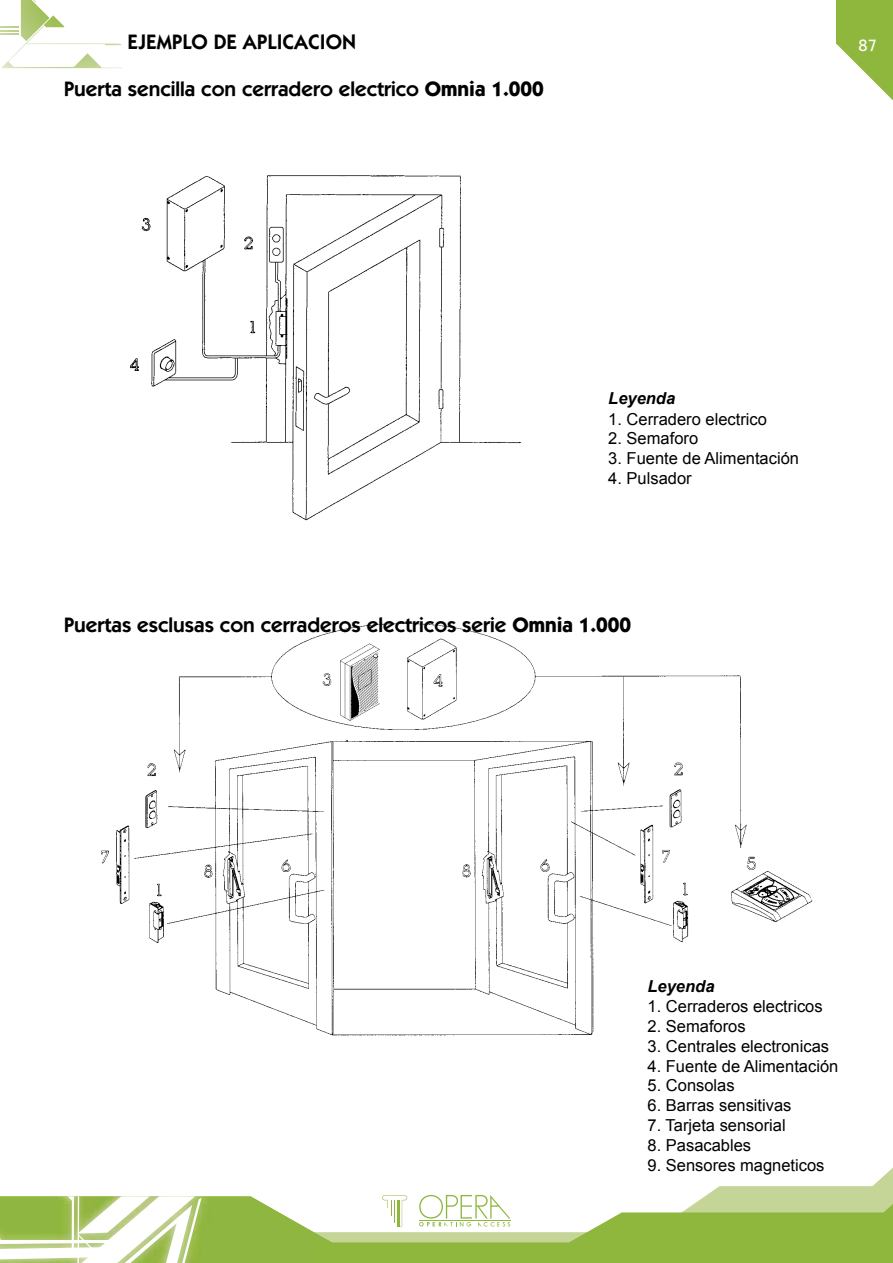
<style>
.page{position:relative;width:893px;height:1263px;background:#fff}
.page>*{position:absolute;margin:0;border:0;box-sizing:border-box;transform-origin:0 0}
.t1{font:600 21px "Itc Kabel";color:#000}
.t2{font:16.5px "Arial";color:#000}
.t3{font:italic 700 16.5px "Arial";color:#000}
.t4{font:500 16.5px "Itc Kabel";color:#fff}
.s1{font-weight:700}
</style>
<div class="page">
<svg style="left:0;top:1168px;width:893px;height:95px"></svg>
<svg style="left:1px;top:52px;width:121px;height:16px"></svg>
<img style="left:17px;top:26px;width:26px;height:26px">
<img style="left:26px;top:44px;width:91px;height:1px">
<img style="left:21px;top:0;width:29px;height:41px">
<img style="left:44px;top:15px;width:20px;height:12px">
<svg style="left:0;top:26px;width:19px;height:9px"></svg>
<svg style="left:837px;top:0;width:56px;height:100px"></svg>
<img style="left:130px;top:175px;width:392px;height:346px">
<img style="left:101px;top:623px;width:712px;height:413px">
<p class="t1" style="left:128px;top:34px;width:230px">EJEMPLO DE APLICACION</p>
<p class="t4" style="left:858px;top:39px;width:20px">87</p>
<p class="t1" style="left:64px;top:81px;width:482px">Puerta sencilla con cerradero electrico <span class="s1">Omnia 1.000</span></p>
<p class="t3" style="left:608px;top:388px;width:68px">Leyenda</p>
<p class="t2" style="left:608px;top:408px;width:160px">1. Cerradero electrico</p>
<p class="t2" style="left:608px;top:428px;width:91px">2. Semaforo</p>
<p class="t2" style="left:608px;top:448px;width:192px">3. Fuente de Alimentación</p>
<p class="t2" style="left:608px;top:467px;width:85px">4. Pulsador</p>
<p class="t1" style="left:64px;top:617px;width:569px">Puertas esclusas con cerraderos electricos serie <span class="s1">Omnia 1.000</span></p>
<p class="t3" style="left:647px;top:975px;width:68px">Leyenda</p>
<p class="t2" style="left:647px;top:995px;width:177px">1. Cerraderos electricos</p>
<p class="t2" style="left:647px;top:1015px;width:100px">2. Semaforos</p>
<p class="t2" style="left:647px;top:1035px;width:183px">3. Centrales electronicas</p>
<p class="t2" style="left:647px;top:1055px;width:192px">4. Fuente de Alimentación</p>
<p class="t2" style="left:647px;top:1075px;width:89px">5. Consolas</p>
<p class="t2" style="left:647px;top:1094px;width:145px">6. Barras sensitivas</p>
<p class="t2" style="left:647px;top:1114px;width:140px">7. Tarjeta sensorial</p>
<p class="t2" style="left:647px;top:1134px;width:105px">8. Pasacables</p>
<p class="t2" style="left:647px;top:1154px;width:178px">9. Sensores magneticos</p>
</div>
